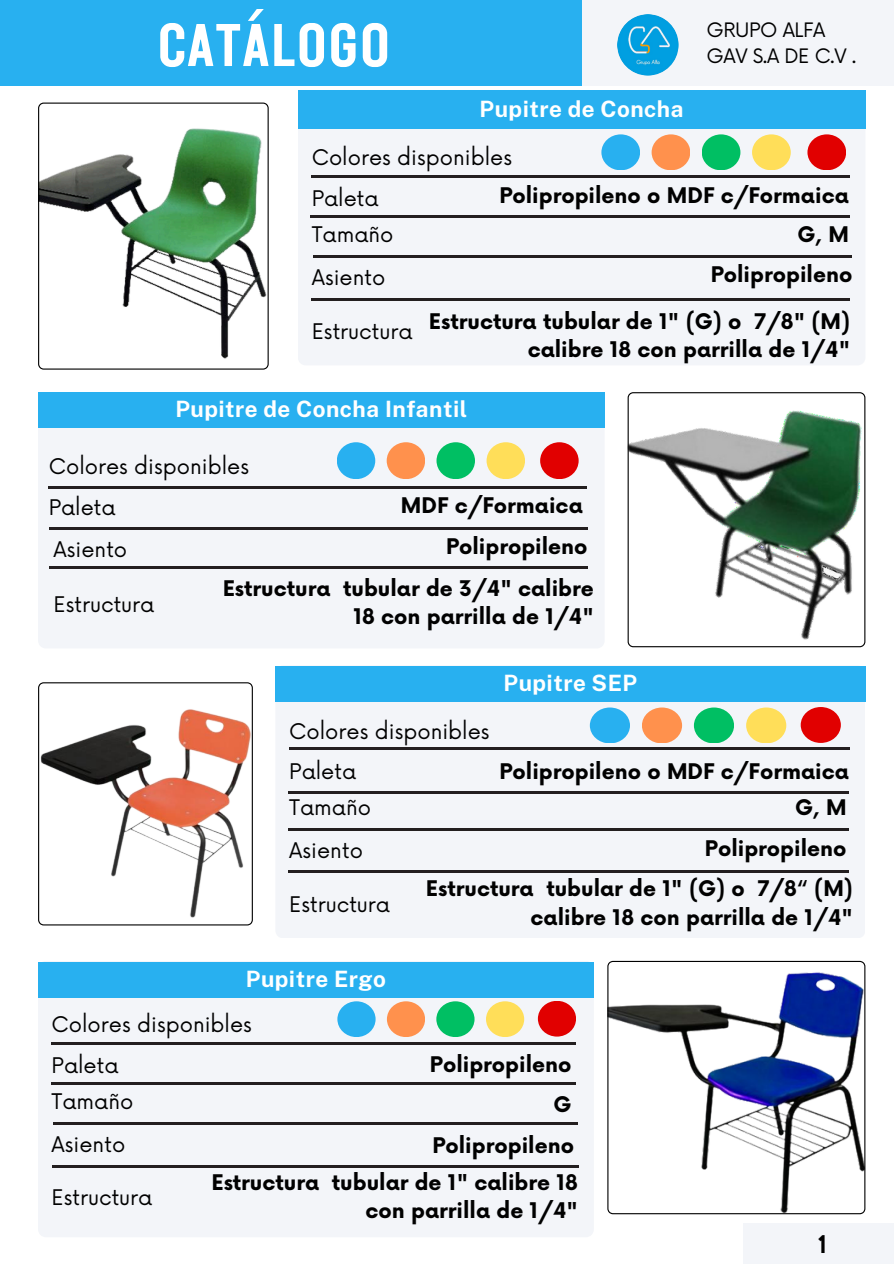
<style>
.page{position:relative;width:894px;height:1264px;background:#fff}
.page>*{position:absolute;margin:0;border:0;box-sizing:border-box;transform-origin:0 0}
.t1{font:60px "Rustic Printed";color:#fff}
.t2{font:25.5px "Rustic Printed";color:#000}
.t3{font:700 22.5px "Public Sans";letter-spacing:.02em;color:#fff}
.t4{font:700 21px/28.2px "Now";color:#010101;text-align:right}
.t5{font:21px "Now";color:#010101}
.t6{font:700 21px/28.2px "Now";color:#000;text-align:right}
.t7{font:19.35px/26px "Now";letter-spacing:-.02em;color:#000}
</style>
<div class="page">
<div style="left:574px;top:0;width:319px;height:86px;background:#f3f5f9"></div>
<div style="left:0;top:0;width:581px;height:86px;background:#28b0f0"></div>
<div style="left:298px;top:129px;width:567px;height:236px;background:#f3f5f9"></div>
<div style="left:701px;top:134px;width:39px;height:36px;background:#00bf63;border-radius:50%"></div>
<div style="left:651px;top:134px;width:39px;height:36px;background:#ff914d;border-radius:50%"></div>
<div style="left:601px;top:134px;width:39px;height:36px;background:#28b0f0;border-radius:50%"></div>
<div style="left:807px;top:134px;width:38px;height:36px;background:#e10000;border-radius:50%"></div>
<div style="left:751px;top:134px;width:39px;height:36px;background:#ffde59;border-radius:50%"></div>
<div style="left:38px;top:427px;width:566px;height:221px;background:#f3f5f9"></div>
<div style="left:436px;top:442px;width:39px;height:37px;background:#00bf63;border-radius:50%"></div>
<div style="left:386px;top:442px;width:39px;height:37px;background:#ff914d;border-radius:50%"></div>
<div style="left:336px;top:442px;width:39px;height:37px;background:#28b0f0;border-radius:50%"></div>
<div style="left:540px;top:442px;width:38px;height:37px;background:#e10000;border-radius:50%"></div>
<div style="left:486px;top:442px;width:39px;height:37px;background:#ffde59;border-radius:50%"></div>
<div style="left:276px;top:702px;width:589px;height:236px;background:#f3f5f9"></div>
<div style="left:693px;top:707px;width:40px;height:36px;background:#00bf63;border-radius:50%"></div>
<div style="left:641px;top:707px;width:41px;height:36px;background:#ff914d;border-radius:50%"></div>
<div style="left:589px;top:707px;width:40px;height:36px;background:#28b0f0;border-radius:50%"></div>
<div style="left:800px;top:707px;width:40px;height:36px;background:#e10000;border-radius:50%"></div>
<div style="left:746px;top:707px;width:40px;height:36px;background:#ffde59;border-radius:50%"></div>
<svg style="left:38px;top:103px;width:230px;height:266px"></svg>
<div style="left:298px;top:90px;width:567px;height:39px;background:#28b0f0"></div>
<svg style="left:627px;top:392px;width:237px;height:255px"></svg>
<div style="left:38px;top:392px;width:566px;height:35px;background:#28b0f0"></div>
<svg style="left:38px;top:682px;width:215px;height:243px"></svg>
<div style="left:275px;top:666px;width:590px;height:36px;background:#28b0f0"></div>
<div style="left:38px;top:961px;width:555px;height:276px;background:#f3f5f9"></div>
<svg style="left:607px;top:960px;width:257px;height:254px"></svg>
<div style="left:38px;top:962px;width:555px;height:35px;background:#28b0f0"></div>
<div style="left:436px;top:1001px;width:38px;height:36px;background:#00bf63;border-radius:50%"></div>
<div style="left:387px;top:1001px;width:38px;height:36px;background:#ff914d;border-radius:50%"></div>
<div style="left:337px;top:1001px;width:38px;height:36px;background:#28b0f0;border-radius:50%"></div>
<div style="left:537px;top:1000px;width:39px;height:36px;background:#e10000;border-radius:50%"></div>
<div style="left:486px;top:1001px;width:38px;height:36px;background:#ffde59;border-radius:50%"></div>
<img style="left:617px;top:14px;width:61px;height:62px;border-radius:50%">
<hr style="left:311px;top:176px;width:538px;height:2px;background:#231f20">
<hr style="left:310px;top:216px;width:539px;height:2px;background:#231f20">
<hr style="left:313px;top:255px;width:538px;height:2px;background:#231f20">
<hr style="left:311px;top:298px;width:538px;height:2px;background:#231f20">
<hr style="left:49px;top:486px;width:537px;height:2px;background:#231f20">
<hr style="left:49px;top:527px;width:538px;height:2px;background:#231f20">
<hr style="left:49px;top:566px;width:538px;height:2px;background:#231f20">
<hr style="left:289px;top:747px;width:560px;height:2px;background:#231f20">
<hr style="left:288px;top:791px;width:560px;height:2px;background:#231f20">
<hr style="left:288px;top:828px;width:560px;height:2px;background:#231f20">
<hr style="left:288px;top:870px;width:560px;height:2px;background:#231f20">
<hr style="left:52px;top:1042px;width:524px;height:2px;background:#231f20">
<hr style="left:52px;top:1082px;width:524px;height:2px;background:#231f20">
<hr style="left:54px;top:1122px;width:524px;height:2px;background:#231f20">
<hr style="left:52px;top:1165px;width:526px;height:2px;background:#231f20">
<div style="left:743px;top:1223px;width:150px;height:40px;background:#f3f5f9"></div>
<p class="t1" style="left:157px;top:5px;width:235px">CATÁLOGO</p>
<p class="t3" style="left:479px;top:96px;width:205px">Pupitre de Concha</p>
<h2 class="t5" style="left:311px;top:146px;width:202px">Colores disponibles</h2>
<h4 class="t7" style="left:706px;top:18px;width:151px">GRUPO ALFA<br>GAV S.A DE C.V .</h4>
<h3 class="t5" style="left:311px;top:187px;width:68px">Paleta</h3>
<h4 class="t4" style="left:499px;top:183px;width:351px">Polipropileno o MDF c/Formaica</h4>
<p class="t4" style="left:797px;top:222px;width:53px">G, M</p>
<h4 class="t5" style="left:311px;top:223px;width:83px">Tamaño</h4>
<h3 class="t5" style="left:311px;top:266px;width:75px">Asiento</h3>
<h4 class="t4" style="left:710px;top:261px;width:143px">Polipropileno</h4>
<p class="t5" style="left:311px;top:319px;width:102px">Estructura</p>
<h3 class="t6" style="left:429px;top:308px;width:422px">Estructura tubular de 1" (G) o 7/8" (M) calibre 18 con parrilla de 1/4"</h3>
<p class="t3" style="left:175px;top:395px;width:293px">Pupitre de Concha Infantil</p>
<p class="t5" style="left:49px;top:454px;width:202px">Colores disponibles</p>
<h4 class="t5" style="left:49px;top:496px;width:68px">Paleta</h4>
<p class="t4" style="left:401px;top:492px;width:183px">MDF c/Formaica</p>
<h4 class="t5" style="left:54px;top:537px;width:75px">Asiento</h4>
<p class="t4" style="left:446px;top:533px;width:143px">Polipropileno</p>
<h3 class="t5" style="left:54px;top:592px;width:102px">Estructura</h3>
<h3 class="t4" style="left:222px;top:575px;width:372px">Estructura tubular de 3/4" calibre<br>18 con parrilla de 1/4"</h3>
<h3 class="t5" style="left:289px;top:719px;width:202px">Colores disponibles</h3>
<h4 class="t3" style="left:503px;top:670px;width:135px">Pupitre SEP</h4>
<p class="t5" style="left:289px;top:759px;width:68px">Paleta</p>
<p class="t4" style="left:499px;top:758px;width:351px">Polipropileno o MDF c/Formaica</p>
<h3 class="t4" style="left:794px;top:795px;width:53px">G, M</h3>
<p class="t5" style="left:289px;top:796px;width:83px">Tamaño</p>
<h4 class="t5" style="left:289px;top:839px;width:75px">Asiento</h4>
<h3 class="t4" style="left:704px;top:835px;width:143px">Polipropileno</h3>
<h4 class="t5" style="left:289px;top:892px;width:102px">Estructura</h4>
<h4 class="t3" style="left:246px;top:965px;width:141px">Pupitre Ergo</h4>
<h4 class="t4" style="left:426px;top:876px;width:428px">Estructura tubular de 1" (G) o 7/8“ (M) calibre 18 con parrilla de 1/4"</h4>
<p class="t5" style="left:52px;top:1012px;width:202px">Colores disponibles</p>
<h2 class="t5" style="left:52px;top:1053px;width:68px">Paleta</h2>
<p class="t4" style="left:430px;top:1051px;width:143px">Polipropileno</p>
<h3 class="t4" style="left:553px;top:1091px;width:20px">G</h3>
<p class="t5" style="left:52px;top:1089px;width:83px">Tamaño</p>
<h3 class="t5" style="left:52px;top:1132px;width:75px">Asiento</h3>
<h4 class="t4" style="left:432px;top:1132px;width:143px">Polipropileno</h4>
<h4 class="t5" style="left:52px;top:1185px;width:102px">Estructura</h4>
<h4 class="t4" style="left:211px;top:1169px;width:368px">Estructura tubular de 1" calibre 18 con parrilla de 1/4"</h4>
<h3 class="t2" style="left:817px;top:1226px;width:10px">1</h3>
</div>
